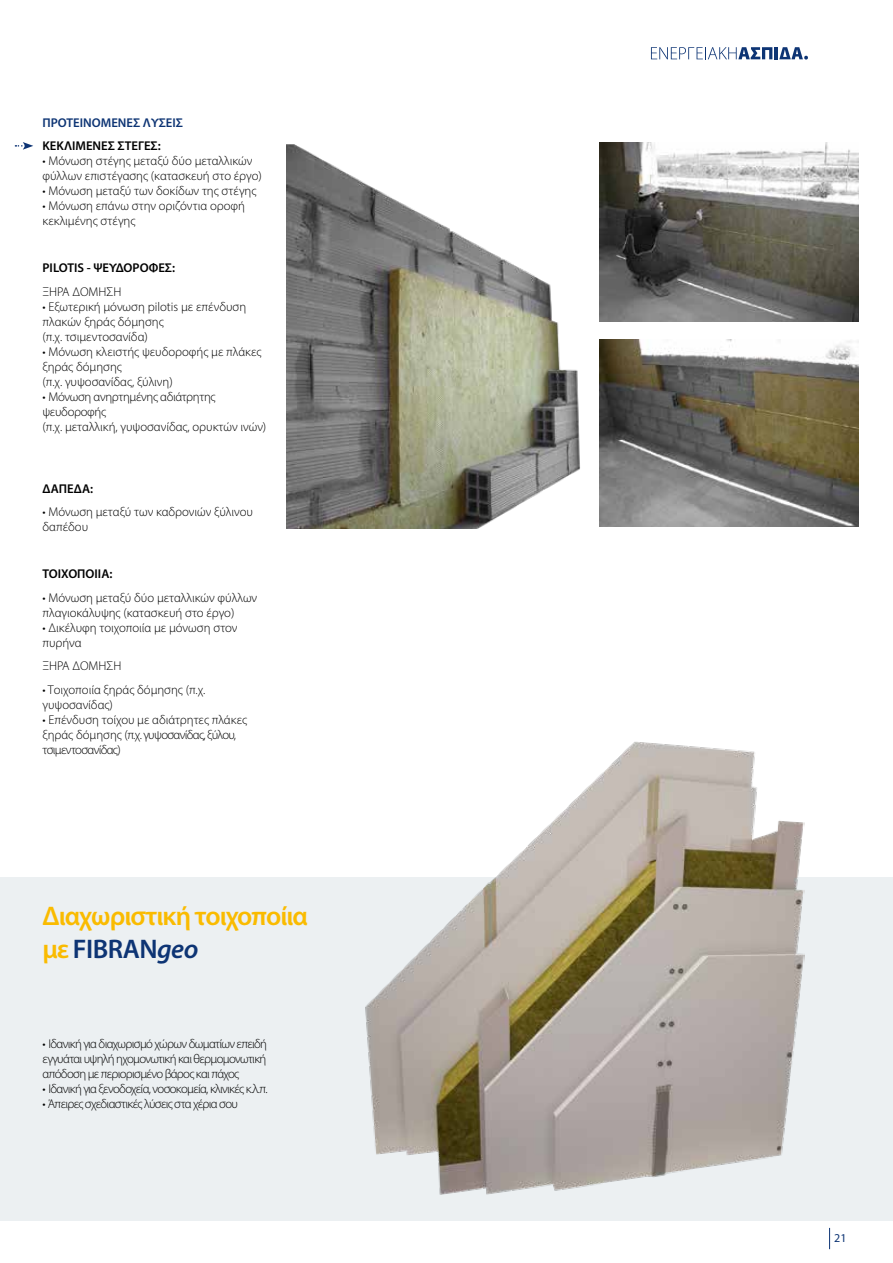
<style>
.page{position:relative;width:893px;height:1263px;background:#fff}
.page>*{position:absolute;margin:0;border:0;box-sizing:border-box;transform-origin:0 0}
.t1{font:600 27px/32.4px "Myriad Pro";letter-spacing:-.035em;color:#fabb00}
.t2{font:300 12.75px/15px "Myriad Pro";color:#000}
.t3{font:300 12.75px "Myriad Pro";letter-spacing:-.05em;color:#000}
.t4{font:300 12.75px/15px "Myriad Pro";letter-spacing:-.02em;color:#000}
.t5{font:600 12.75px "Myriad Pro";color:#000}
.t6{font:600 12.75px "Myriad Pro";color:#0d3474}
.t7{font:12px "Myriad Pro";color:#0d3474}
.s1{color:#0d3474}
.s2{font-style:italic;color:#0d3474}
</style>
<div class="page">
<svg style="left:651px;top:47px;width:157px;height:13px"></svg>
<div style="left:0;top:877px;width:893px;height:343px;background:#ecf0f2"></div>
<img style="left:287px;top:144px;width:293px;height:385px">
<img style="left:600px;top:340px;width:259px;height:187px">
<img style="left:600px;top:142px;width:259px;height:179px">
<img style="left:365px;top:741px;width:440px;height:454px">
<svg style="left:829px;top:1228px;width:1px;height:21px"></svg>
<svg style="left:15px;top:142px;width:18px;height:8px"></svg>
<p class="t6" style="left:43px;top:114px;width:142px">ΠΡΟΤΕΙΝΟΜΕΝΕΣ ΛΥΣΕΙΣ</p>
<p class="t5" style="left:43px;top:138px;width:120px">ΚΕΚΛΙΜΕΝΕΣ ΣΤΕΓΕΣ:</p>
<p class="t2" style="left:43px;top:153px;width:221px">• Μόνωση στέγης μεταξύ δύο μεταλλικών φύλλων επιστέγασης (κατασκευή στο έργο)</p>
<p class="t2" style="left:43px;top:183px;width:215px">• Μόνωση μεταξύ των δοκίδων της στέγης</p>
<p class="t2" style="left:43px;top:198px;width:204px">• Μόνωση επάνω στην οριζόντια οροφή κεκλιμένης στέγης</p>
<p class="t5" style="left:43px;top:260px;width:134px">PILOTIS - ΨΕΥΔΟΡΟΦΕΣ:</p>
<p class="t2" style="left:43px;top:284px;width:80px">ΞΗΡΑ ΔΟΜΗΣΗ</p>
<p class="t2" style="left:43px;top:299px;width:205px">• Εξωτερική μόνωση pilotis με επένδυση πλακών ξηράς δόμησης<br>(π.χ. τσιμεντοσανίδα)</p>
<p class="t2" style="left:43px;top:344px;width:220px">• Μόνωση κλειστής ψευδοροφής με πλάκες ξηράς δόμησης<br>(π.χ. γυψοσανίδας, ξύλινη)</p>
<p class="t4" style="left:43px;top:389px;width:225px">• Μόνωση ανηρτημένης αδιάτρητης ψευδοροφής<br>(π.χ. μεταλλική, γυψοσανίδας, ορυκτών ινών)</p>
<p class="t5" style="left:43px;top:480px;width:52px">ΔΑΠΕΔΑ:</p>
<p class="t2" style="left:43px;top:504px;width:212px">• Μόνωση μεταξύ των καδρονιών ξύλινου δαπέδου</p>
<p class="t5" style="left:43px;top:566px;width:71px">ΤΟΙΧΟΠΟΙΙΑ:</p>
<p class="t2" style="left:43px;top:590px;width:216px">• Μόνωση μεταξύ δύο μεταλλικών φύλλων πλαγιοκάλυψης (κατασκευή στο έργο)</p>
<p class="t2" style="left:43px;top:620px;width:196px">• Δικέλυφη τοιχοποιία με μόνωση στον πυρήνα</p>
<p class="t2" style="left:43px;top:658px;width:80px">ΞΗΡΑ ΔΟΜΗΣΗ</p>
<p class="t2" style="left:43px;top:682px;width:165px">• Τοιχοποιία ξηράς δόμησης (π.χ. γυψοσανίδας)</p>
<p class="t2" style="left:43px;top:712px;width:206px">• Επένδυση τοίχου με αδιάτρητες πλάκες ξηράς δόμησης (π.χ. γυψοσανίδας, ξύλου, τσιμεντοσανίδας)</p>
<h1 class="t1" style="left:43px;top:899px;width:267px">Διαχωριστική τοιχοποίια με <span class="s1">FIBRAN</span><span class="s2">geo</span></h1>
<p class="t2" style="left:43px;top:1036px;width:226px;text-align:justify">• Ιδανική για διαχωρισμό χώρων δωματίων επειδή εγγυάται υψηλή ηχομονωτική και θερμομονωτική απόδοση με περιορισμένο βάρος και πάχος</p>
<p class="t3" style="left:43px;top:1081px;width:227px">• Ιδανική για ξενοδοχεία, νοσοκομεία, κλινικές κ.λ.π.</p>
<p class="t3" style="left:43px;top:1096px;width:197px">• Άπειρες σχεδιαστικές λύσεις στα χέρια σου</p>
<p class="t7" style="left:834px;top:1231px;width:14px">21</p>
</div>
